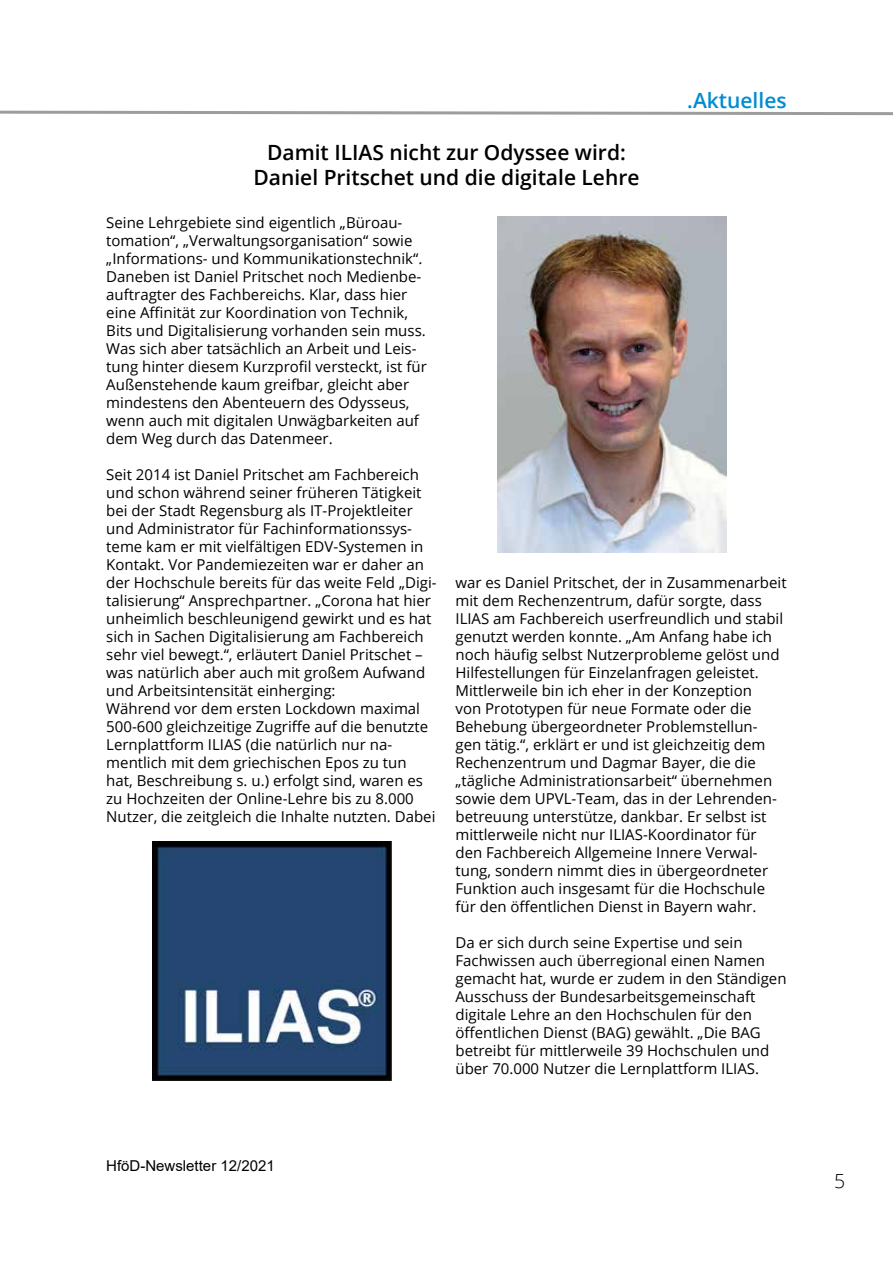
<style>
.page{position:relative;width:893px;height:1263px;background:#fff}
.page>*{position:absolute;margin:0;border:0;box-sizing:border-box;transform-origin:0 0}
.t1{font:600 21px/25.2px "Open Sans";color:#000;text-align:center}
.t2{font:600 21px "Open Sans";color:#008cd2}
.t3{font:300 19.5px "Open Sans";color:#000}
.t4{font:15px/18px "Open Sans";color:#000}
.t5{font:15px "Arial";color:#000}
</style>
<div class="page">
<svg style="left:0;top:110px;width:893px;height:6px"></svg>
<img style="left:498px;top:216px;width:228px;height:337px">
<img style="left:153px;top:841px;width:238px;height:239px">
<h1 class="t1" style="left:253px;top:139px;width:388px">Damit ILIAS nicht zur Odyssee wird:<br>Daniel Pritschet und die digitale Lehre</h1>
<h1 class="t2" style="left:687px;top:86px;width:101px">.Aktuelles</h1>
<p class="t4" style="left:106px;top:213px;width:322px">Seine Lehrgebiete sind eigentlich „Büroau&shy;tomation“, „Verwaltungsorganisation“ sowie „Informations- und Kommunikationstechnik“.<br>Daneben ist Daniel Pritschet noch Medienbe&shy;auftragter des Fachbereichs. Klar, dass hier eine Affinität zur Koordination von Technik, Bits und Digitalisierung vorhanden sein muss.<br>Was sich aber tatsächlich an Arbeit und Leis&shy;tung hinter diesem Kurzprofil versteckt, ist für Außenstehende kaum greifbar, gleicht aber mindestens den Abenteuern des Odysseus, wenn auch mit digitalen Unwägbarkeiten auf dem Weg durch das Datenmeer.</p>
<p class="t4" style="left:106px;top:465px;width:332px">Seit 2014 ist Daniel Pritschet am Fachbereich und schon während seiner früheren Tätigkeit bei der Stadt Regensburg als IT-Projektleiter und Administrator für Fachinformationssys&shy;teme kam er mit vielfältigen EDV-Systemen in Kontakt. Vor Pandemiezeiten war er daher an der Hochschule bereits für das weite Feld „Digi&shy;talisierung“ Ansprechpartner. „Corona hat hier unheimlich beschleunigend gewirkt und es hat sich in Sachen Digitalisierung am Fachbereich sehr viel bewegt.“, erläutert Daniel Pritschet – was natürlich aber auch mit großem Aufwand und Arbeitsintensität einherging:<br>Während vor dem ersten Lockdown maximal 500-600 gleichzeitige Zugriffe auf die benutzte Lernplattform ILIAS (die natürlich nur na&shy;mentlich mit dem griechischen Epos zu tun hat, Beschreibung s. u.) erfolgt sind, waren es zu Hochzeiten der Online-Lehre bis zu 8.000<br>Nutzer, die zeitgleich die Inhalte nutzten. Dabei</p>
<p class="t4" style="left:455px;top:573px;width:333px">war es Daniel Pritschet, der in Zusammenarbeit mit dem Rechenzentrum, dafür sorgte, dass ILIAS am Fachbereich userfreundlich und stabil genutzt werden konnte. „Am Anfang habe ich noch häufig selbst Nutzerprobleme gelöst und Hilfestellungen für Einzelanfragen geleistet.<br>Mittlerweile bin ich eher in der Konzeption<br>von Prototypen für neue Formate oder die Behebung übergeordneter Problemstellun&shy;gen tätig.“, erklärt er und ist gleichzeitig dem Rechenzentrum und Dagmar Bayer, die die „tägliche Administrationsarbeit“ übernehmen sowie dem UPVL-Team, das in der Lehrenden&shy;betreuung unterstütze, dankbar. Er selbst ist mittlerweile nicht nur ILIAS-Koordinator für den Fachbereich Allgemeine Innere Verwal&shy;tung, sondern nimmt dies in übergeordneter Funktion auch insgesamt für die Hochschule für den öffentlichen Dienst in Bayern wahr.</p>
<p class="t4" style="left:455px;top:933px;width:333px">Da er sich durch seine Expertise und sein Fachwissen auch überregional einen Namen gemacht hat, wurde er zudem in den Ständigen Ausschuss der Bundesarbeitsgemeinschaft digitale Lehre an den Hochschulen für den öffentlichen Dienst (BAG) gewählt. „Die BAG betreibt für mittlerweile 39 Hochschulen und über 70.000 Nutzer die Lernplattform ILIAS.</p>
<p class="t5" style="left:106px;top:1156px;width:170px">HföD-Newsletter 12/2021</p>
<h2 class="t3" style="left:834px;top:1168px;width:13px">5</h2>
</div>
